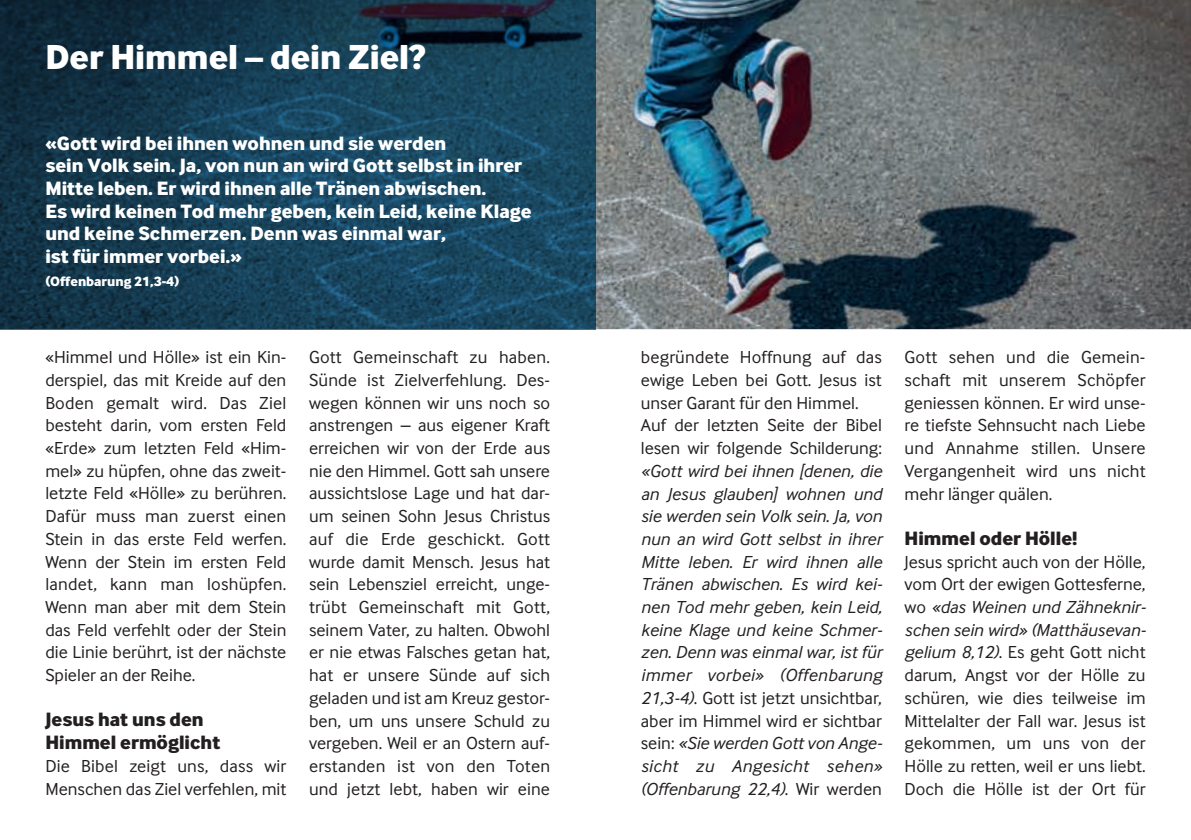
<style>
.page{position:relative;width:1191px;height:840px;background:#fff}
.page>*{position:absolute;margin:0;border:0;box-sizing:border-box;transform-origin:0 0}
.t1{font:36px "Inter Face Corp X Bold";color:#fff}
.t2{font:20px/22.6px "Inter Face Corp X Bold";color:#fff}
.t3{font:20px/22.6px "Inter Face Corp X Bold";color:#231f20}
.t4{font:18px/22.6px "Inter Face Corp";color:#231f20;text-align:justify}
.t5{font:italic 18px/22.6px "Inter Face Corp";color:#231f20;text-align:justify}
.t6{font:14px "Inter Face Corp X Bold";color:#fff}
.s1{font-style:normal}
.s2{font-style:italic}
</style>
<div class="page">
<img style="left:595px;top:0;width:596px;height:329px">
<svg style="left:0;top:0;width:595px;height:329px;background:#163e54"></svg>
<h1 class="t1" style="left:45px;top:36px;width:382px">Der Himmel – dein Ziel?</h1>
<p class="t2" style="left:45px;top:131px;width:488px">«Gott wird bei ihnen wohnen und sie werden<br>sein Volk sein. Ja, von nun an wird Gott selbst in ihrer Mitte leben. Er wird ihnen alle Tränen abwischen.<br>Es wird keinen Tod mehr geben, kein Leid, keine Klage und keine Schmerzen. Denn was einmal war,<br>ist für immer vorbei.»</p>
<p class="t6" style="left:45px;top:272px;width:135px">(Offenbarung 21,3-4)</p>
<p class="t4" style="left:45px;top:345px;width:243px">«Himmel und Hölle» ist ein Kin&shy;derspiel, das mit Kreide auf den Boden gemalt wird. Das Ziel besteht darin, vom ersten Feld «Erde» zum letzten Feld «Him&shy;mel» zu hüpfen, ohne das zweit&shy;letzte Feld «Hölle» zu berühren.<br>Dafür muss man zuerst einen Stein in das erste Feld werfen.<br>Wenn der Stein im ersten Feld landet, kann man loshüpfen.<br>Wenn man aber mit dem Stein das Feld verfehlt oder der Stein die Linie berührt, ist der nächste Spieler an der Reihe.</p>
<p class="t3" style="left:45px;top:707px;width:176px">Jesus hat uns den<br>Himmel ermöglicht</p>
<p class="t4" style="left:45px;top:754px;width:242px">Die Bibel zeigt uns, dass wir<br>Menschen das Ziel verfehlen, mit</p>
<p class="t4" style="left:309px;top:345px;width:243px">Gott Gemeinschaft zu haben.<br>Sünde ist Zielverfehlung. Des&shy;wegen können wir uns noch so anstrengen – aus eigener Kraft erreichen wir von der Erde aus nie den Himmel. Gott sah unsere aussichtslose Lage und hat dar&shy;um seinen Sohn Jesus Christus auf die Erde geschickt. Gott wurde damit Mensch. Jesus hat sein Lebensziel erreicht, unge&shy;trübt Gemeinschaft mit Gott, seinem Vater, zu halten. Obwohl er nie etwas Falsches getan hat, hat er unsere Sünde auf sich geladen und ist am Kreuz gestor&shy;ben, um uns unsere Schuld zu vergeben. Weil er an Ostern auf&shy;erstanden ist von den Toten und jetzt lebt, haben wir eine</p>
<p class="t4" style="left:641px;top:346px;width:243px;text-align:left">begründete Hoffnung auf das ewige Leben bei Gott. Jesus ist unser Garant für den Himmel.<br>Auf der letzten Seite der Bibel lesen wir folgende Schilderung:</p>
<p class="t5" style="left:641px;top:459px;width:243px">«Gott wird bei ihnen [denen, die an Jesus glauben] wohnen und sie werden sein Volk sein. Ja, von nun an wird Gott selbst in ihrer Mitte leben. Er wird ihnen alle Tränen abwischen. Es wird kei&shy;nen Tod mehr geben, kein Leid, keine Klage und keine Schmer&shy;zen. Denn was einmal war, ist für immer vorbei» (Offenbarung 21,3-4)<span class="s1">. Gott ist jetzt unsichtbar, aber im Himmel wird er sichtbar sein:</span> «Sie werden Gott von Ange&shy;sicht zu Angesicht sehen» (Offenbarung 22,4)<span class="s1">. Wir werden</span></p>
<p class="t4" style="left:904px;top:346px;width:243px">Gott sehen und die Gemein&shy;schaft mit unserem Schöpfer geniessen können. Er wird unse&shy;re tiefste Sehnsucht nach Liebe und Annahme stillen. Unsere Vergangenheit wird uns nicht mehr länger quälen.</p>
<p class="t3" style="left:904px;top:526px;width:174px">Himmel oder Hölle!</p>
<p class="t4" style="left:904px;top:550px;width:243px">Jesus spricht auch von der Hölle, vom Ort der ewigen Gottesferne, wo <span class="s2">«das Weinen und Zähneknir&shy;schen sein wird» (Matthäusevan&shy;gelium 8,12)</span>. Es geht Gott nicht darum, Angst vor der Hölle zu schüren, wie dies teilweise im Mittelalter der Fall war. Jesus ist gekommen, um uns von der Hölle zu retten, weil er uns liebt.<br>Doch die Hölle ist der Ort für</p>
</div>
